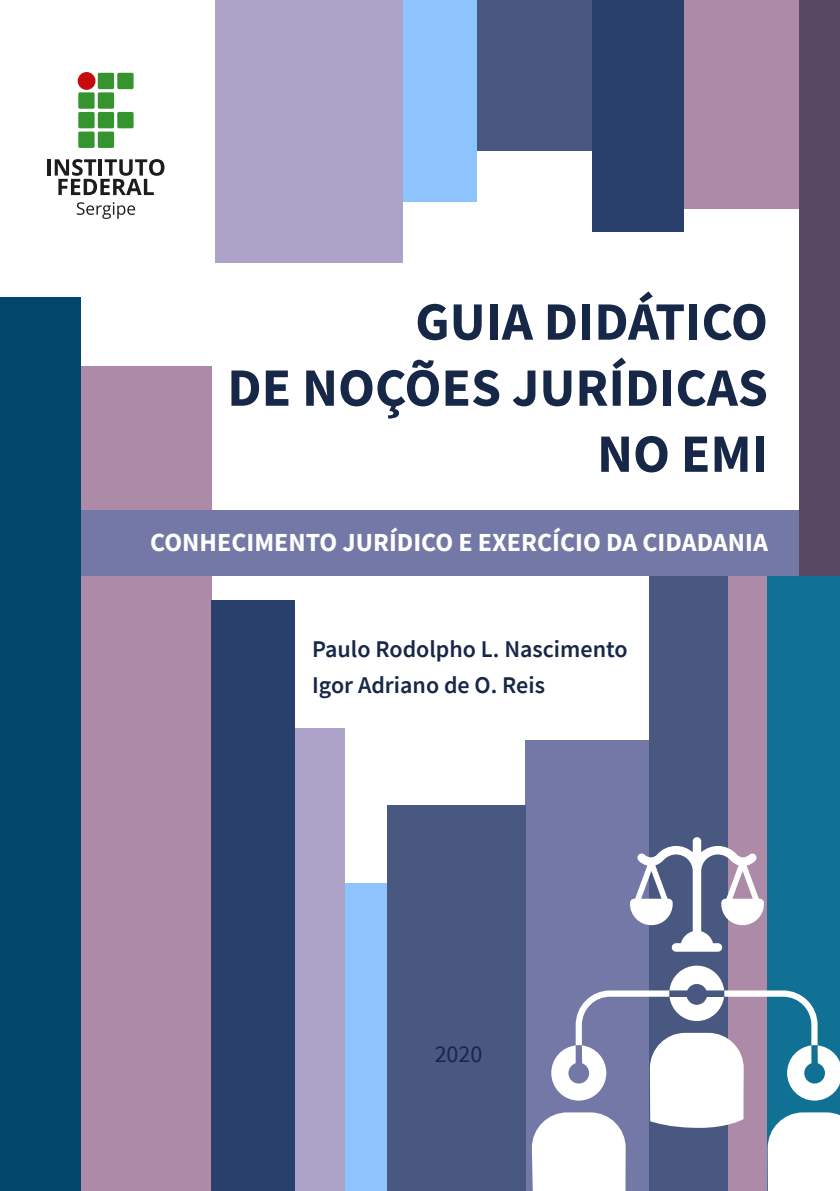
<style>
.page{position:relative;width:840px;height:1191px;background:#fff}
.page>*{position:absolute;margin:0;border:0;box-sizing:border-box;transform-origin:0 0}
.t1{font:700 54px/66px "Source Sans Pro";color:#172748;text-align:right}
.t2{font:700 26px "Source Sans Pro";color:#fff}
.t3{font:600 24px/36px "Source Sans Pro";color:#172748}
.t4{font:24px "Source Sans Pro";color:#172748}
</style>
<div class="page">
<div style="left:525px;top:740px;width:123px;height:451px;background:#7378a6"></div>
<div style="left:648px;top:570px;width:79px;height:621px;background:#495881"></div>
<div style="left:727px;top:570px;width:40px;height:621px;background:#ad8aa8"></div>
<div style="left:767px;top:554px;width:72px;height:637px;background:#107194"></div>
<svg style="left:630px;top:837px;width:133px;height:114px"></svg>
<svg style="left:531px;top:965px;width:308px;height:226px"></svg>
<div style="left:79px;top:366px;width:133px;height:825px;background:#ad8aa8"></div>
<div style="left:80px;top:510px;width:741px;height:65px;background:#7378a6"></div>
<div style="left:98px;top:73px;width:16px;height:16px;background:#36942e;border-radius:2px"></div>
<div style="left:117px;top:73px;width:16px;height:16px;background:#36942e;border-radius:2px"></div>
<div style="left:117px;top:112px;width:16px;height:16px;background:#36942e;border-radius:2px"></div>
<div style="left:78px;top:92px;width:16px;height:17px;background:#36942e;border-radius:2px"></div>
<div style="left:98px;top:92px;width:16px;height:17px;background:#36942e;border-radius:2px"></div>
<div style="left:78px;top:112px;width:16px;height:16px;background:#36942e;border-radius:2px"></div>
<div style="left:98px;top:112px;width:16px;height:16px;background:#36942e;border-radius:2px"></div>
<div style="left:78px;top:131px;width:16px;height:17px;background:#36942e;border-radius:2px"></div>
<div style="left:98px;top:131px;width:16px;height:17px;background:#36942e;border-radius:2px"></div>
<div style="left:78px;top:72px;width:17px;height:18px;background:#c70a0d;border-radius:50%"></div>
<svg style="left:77px;top:202px;width:58px;height:17px"></svg>
<hr style="left:47px;top:159px;width:4px;height:17px;background:#1c1c1a">
<svg style="left:55px;top:159px;width:109px;height:36px"></svg>
<div style="left:215px;top:0;width:188px;height:262px;background:#ada3c8"></div>
<div style="left:294px;top:729px;width:51px;height:462px;background:#ada3c8"></div>
<div style="left:211px;top:600px;width:83px;height:591px;background:#29406c"></div>
<div style="left:0;top:297px;width:80px;height:894px;background:#01476b"></div>
<div style="left:387px;top:805px;width:138px;height:386px;background:#495881"></div>
<div style="left:461px;top:0;width:154px;height:150px;background:#495881"></div>
<div style="left:403px;top:0;width:73px;height:201px;background:#8dc4fd"></div>
<div style="left:682px;top:0;width:116px;height:208px;background:#ad8aa8"></div>
<div style="left:592px;top:0;width:91px;height:231px;background:#29406c"></div>
<div style="left:345px;top:883px;width:42px;height:308px;background:#8dc4fd"></div>
<div style="left:798px;top:0;width:41px;height:576px;background:#584863"></div>
<h1 class="t1" style="left:227px;top:288px;width:542px">GUIA DIDÁTICO<br>DE NOÇÕES JURÍDICAS<br>NO EMI</h1>
<p class="t2" style="left:150px;top:525px;width:618px">CONHECIMENTO JURÍDICO E EXERCÍCIO DA CIDADANIA</p>
<p class="t3" style="left:312px;top:631px;width:317px">Paulo Rodolpho L. Nascimento<br>Igor Adriano de O. Reis</p>
<p class="t4" style="left:434px;top:1038px;width:49px">2020</p>
</div>
